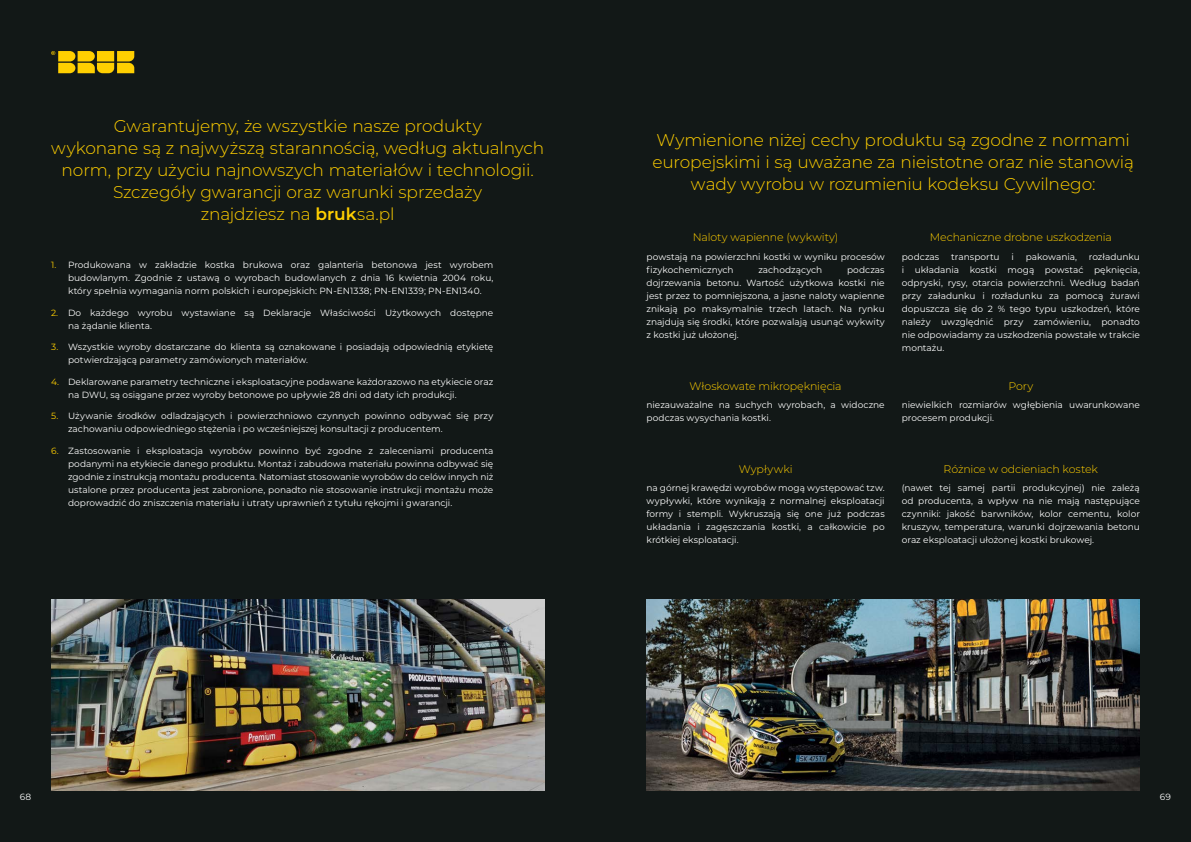
<style>
.page{position:relative;width:1191px;height:842px;background:#121817}
.page>*{position:absolute;margin:0;border:0;box-sizing:border-box;transform-origin:0 0}
.t1{font:300 17px/22px "Montserrat";letter-spacing:-.01em;color:#ffcf01;text-align:center}
.t2{font:300 11px "Montserrat";letter-spacing:-.01em;color:#ffcf01}
.t3{font:9px/13px "Montserrat";color:#fff}
.s1{font-weight:600}
.s2{color:#ffcf01}
</style>
<div class="page">
<svg style="left:51px;top:51px;width:83px;height:22px"></svg>
<img style="left:51px;top:600px;width:493px;height:191px">
<img style="left:646px;top:600px;width:494px;height:191px">
<h1 class="t1" style="left:51px;top:115px;width:494px">Gwarantujemy, że wszystkie nasze produkty<br>wykonane są z najwyższą starannością, według aktualnych norm, przy użyciu najnowszych materiałów i technologii.<br>Szczegóły gwarancji oraz warunki sprzedaży<br>znajdziesz na <span class="s1">bruk</span>sa.pl</h1>
<p class="t3" style="left:68px;top:258px;width:427px;text-align:justify;text-indent:-17px"><span class="s2">1.</span> Produkowana w zakładzie kostka brukowa oraz galanteria betonowa jest wyrobem budowlanym. Zgodnie z ustawą o wyrobach budowlanych z dnia 16 kwietnia 2004 roku, który spełnia wymagania norm polskich i europejskich: PN-EN1338; PN-EN1339; PN-EN1340.</p>
<p class="t3" style="left:68px;top:306px;width:427px;text-indent:-17px"><span class="s2">2.</span> Do każdego wyrobu wystawiane są Deklaracje Właściwości Użytkowych dostępne na żądanie klienta.</p>
<p class="t3" style="left:68px;top:340px;width:427px;text-indent:-17px"><span class="s2">3.</span> Wszystkie wyroby dostarczane do klienta są oznakowane i posiadają odpowiednią etykietę potwierdzającą parametry zamówionych materiałów.</p>
<p class="t3" style="left:68px;top:375px;width:427px;text-indent:-17px"><span class="s2">4.</span> Deklarowane parametry techniczne i eksploatacyjne podawane każdorazowo na etykiecie oraz na DWU, są osiągane przez wyroby betonowe po upływie 28 dni od daty ich produkcji.</p>
<p class="t3" style="left:68px;top:409px;width:427px;text-indent:-17px"><span class="s2">5.</span> Używanie środków odladzających i powierzchniowo czynnych powinno odbywać się przy zachowaniu odpowiedniego stężenia i po wcześniejszej konsultacji z producentem.</p>
<p class="t3" style="left:68px;top:444px;width:427px;text-align:justify;text-indent:-17px"><span class="s2">6.</span> Zastosowanie i eksploatacja wyrobów powinno być zgodne z zaleceniami producenta podanymi na etykiecie danego produktu. Montaż i zabudowa materiału powinna odbywać się zgodnie z instrukcją montażu producenta. Natomiast stosowanie wyrobów do celów innych niż ustalone przez producenta jest zabronione, ponadto nie stosowanie instrukcji montażu może doprowadzić do zniszczenia materiału i utraty uprawnień z tytułu rękojmi i gwarancji.</p>
<h1 class="t1" style="left:652px;top:128px;width:483px">Wymienione niżej cechy produktu są zgodne z normami europejskimi i są uważane za nieistotne oraz nie stanowią wady wyrobu w rozumieniu kodeksu Cywilnego:</h1>
<p class="t2" style="left:693px;top:230px;width:147px">Naloty wapienne (wykwity)</p>
<p class="t3" style="left:646px;top:250px;width:240px">powstają na powierzchni kostki w wyniku procesów fizykochemicznych</p>
<p class="t3" style="left:646px;top:263px;width:240px;text-align:justify;text-indent:200px">podczas dojrzewania betonu. Wartość użytkowa kostki nie jest przez to pomniejszona, a jasne naloty wapienne znikają po maksymalnie trzech latach. Na rynku znajdują się środki, które pozwalają usunąć wykwity z kostki już ułożonej.</p>
<p class="t3" style="left:758px;top:263px;width:66px">zachodzących</p>
<p class="t2" style="left:929px;top:230px;width:184px">Mechaniczne drobne uszkodzenia</p>
<p class="t3" style="left:901px;top:250px;width:240px;text-align:justify;text-indent:187px">rozładunku i układania kostki mogą powstać pęknięcia, odpryski, rysy, otarcia powierzchni. Według badań przy załadunku i rozładunku za pomocą żurawi dopuszcza się do 2 % tego typu uszkodzeń, które należy uwzględnić przy zamówieniu, ponadto nie odpowiadamy za uszkodzenia powstałe w trakcie montażu.</p>
<p class="t3" style="left:901px;top:250px;width:39px">podczas</p>
<p class="t3" style="left:951px;top:250px;width:50px">transportu</p>
<p class="t3" style="left:1011px;top:250px;width:4px">i</p>
<p class="t3" style="left:1025px;top:250px;width:53px">pakowania,</p>
<p class="t2" style="left:689px;top:379px;width:154px">Włoskowate mikropęknięcia</p>
<p class="t2" style="left:1008px;top:379px;width:26px">Pory</p>
<p class="t3" style="left:646px;top:398px;width:240px">niezauważalne na suchych wyrobach, a widoczne podczas wysychania kostki.</p>
<p class="t3" style="left:901px;top:398px;width:240px">niewielkich rozmiarów wgłębienia uwarunkowane procesem produkcji.</p>
<p class="t2" style="left:738px;top:462px;width:55px">Wypływki</p>
<p class="t2" style="left:943px;top:462px;width:156px">Różnice w odcieniach kostek</p>
<p class="t3" style="left:646px;top:481px;width:240px;text-align:justify">na górnej krawędzi wyrobów mogą występować tzw. wypływki, które wynikają z normalnej eksploatacji formy i stempli. Wykruszają się one już podczas układania i zagęszczania kostki, a całkowicie po krótkiej eksploatacji.</p>
<p class="t3" style="left:901px;top:481px;width:240px;text-align:justify">(nawet tej samej partii produkcyjnej) nie zależą od producenta, a wpływ na nie mają następujące czynniki: jakość barwników, kolor cementu, kolor kruszyw, temperatura, warunki dojrzewania betonu oraz eksploatacji ułożonej kostki brukowej.</p>
<p class="t3" style="left:20px;top:790px;width:13px">68</p>
<p class="t3" style="left:1160px;top:790px;width:13px">69</p>
</div>
